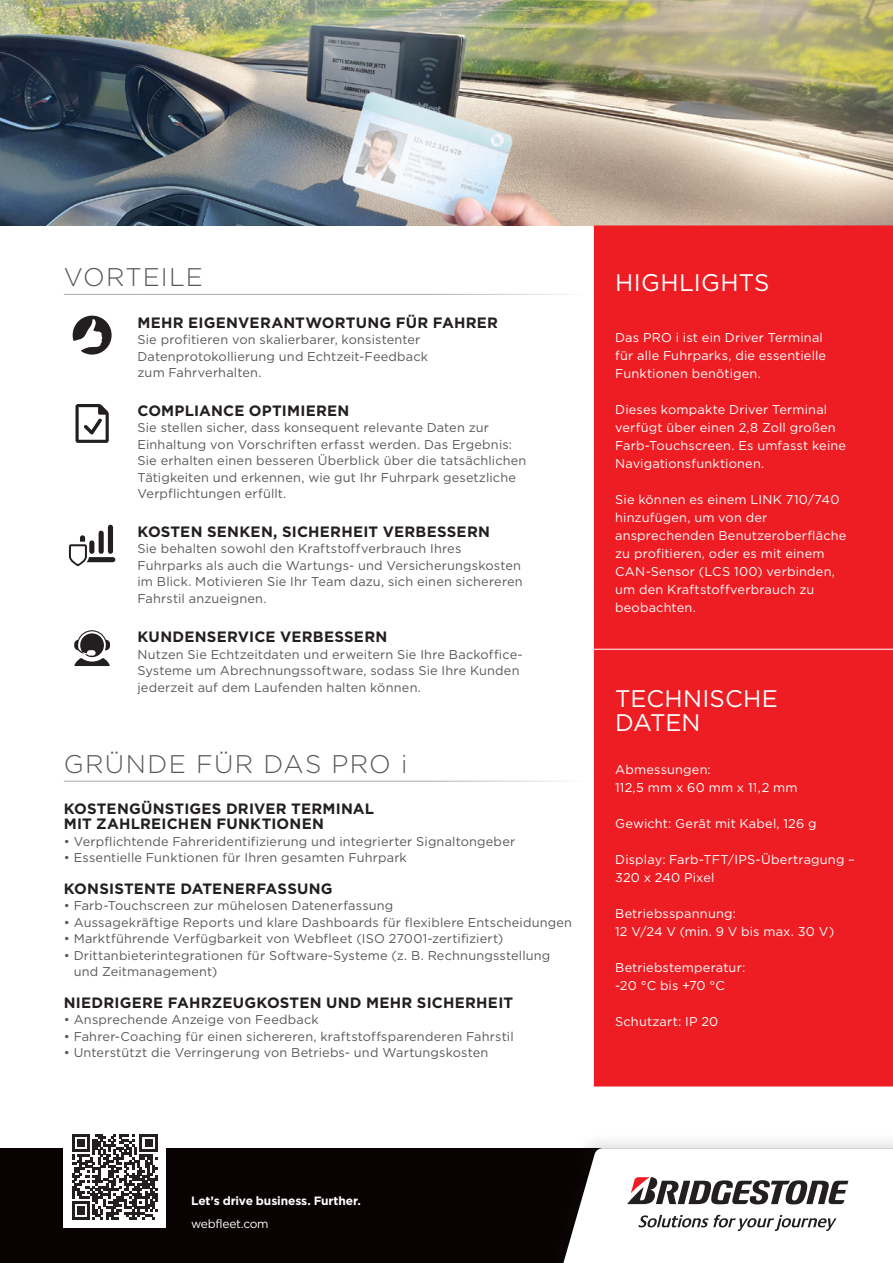
<style>
.page{position:relative;width:893px;height:1263px;background:#fff}
.page>*{position:absolute;margin:0;border:0;box-sizing:border-box;transform-origin:0 0}
.t1{font:300 25.5px "Gotham";letter-spacing:.045em;color:#57585a}
.t2{font:24px/24px "Gotham";letter-spacing:.01em;color:#fff}
.t3{font:700 15px/15px "Gotham";letter-spacing:.015em;color:#231f20}
.t4{font:12.75px/16.5px "Gotham";letter-spacing:.015em;color:#57585a}
.t5{font:12.75px/18px "Gotham";letter-spacing:.015em;color:#fff}
.t6{font:700 12px "Gotham";letter-spacing:-.01em;color:#fff}
.t7{font:12px "Gotham";letter-spacing:-.02em;color:#fff}
</style>
<div class="page">
<div style="left:0;top:1148px;width:893px;height:115px;background:#080302"></div>
<div style="left:540px;top:1132px;width:353px;height:131px;background:#231f20;opacity:.12"></div>
<svg style="left:557px;top:1148px;width:336px;height:115px;background:#d7d5d5"></svg>
<img style="left:0;top:0;width:893px;height:225px">
<div style="left:64px;top:1125px;width:102px;height:103px;background:#fff"></div>
<svg style="left:72px;top:1134px;width:86px;height:85px"></svg>
<div style="left:594px;top:225px;width:299px;height:861px;background:#ee1d23"></div>
<hr style="left:594px;top:649px;width:299px;height:1px;background:#fff">
<svg style="left:73px;top:316px;width:39px;height:39px"></svg>
<svg style="left:75px;top:404px;width:34px;height:39px"></svg>
<div style="left:99px;top:531px;width:5px;height:23px;background:#231f20;border-radius:3px"></div>
<div style="left:108px;top:525px;width:5px;height:29px;background:#231f20;border-radius:3px"></div>
<svg style="left:69px;top:535px;width:46px;height:31px"></svg>
<svg style="left:74px;top:630px;width:36px;height:36px"></svg>
<h1 class="t1" style="left:64px;top:261px;width:141px">VORTEILE</h1>
<p class="t3" style="left:137px;top:315px;width:362px">MEHR EIGENVERANTWORTUNG FÜR FAHRER</p>
<p class="t4" style="left:137px;top:331px;width:292px">Sie profitieren von skalierbarer, konsistenter<br>Datenprotokollierung und Echtzeit-Feedback zum Fahrverhalten.</p>
<p class="t3" style="left:137px;top:403px;width:213px">COMPLIANCE OPTIMIEREN</p>
<p class="t4" style="left:137px;top:419px;width:390px">Sie stellen sicher, dass konsequent relevante Daten zur Einhaltung von Vorschriften erfasst werden. Das Ergebnis:<br>Sie erhalten einen besseren Überblick über die tatsächlichen Tätigkeiten und erkennen, wie gut Ihr Fuhrpark gesetzliche Verpflichtungen erfüllt.</p>
<p class="t3" style="left:137px;top:524px;width:354px">KOSTEN SENKEN, SICHERHEIT VERBESSERN</p>
<p class="t4" style="left:137px;top:540px;width:387px">Sie behalten sowohl den Kraftstoffverbrauch Ihres Fuhrparks als auch die Wartungs- und Versicherungskosten im Blick. Motivieren Sie Ihr Team dazu, sich einen sichereren Fahrstil anzueignen.</p>
<p class="t3" style="left:137px;top:629px;width:251px">KUNDENSERVICE VERBESSERN</p>
<p class="t4" style="left:137px;top:646px;width:387px">Nutzen Sie Echtzeitdaten und erweitern Sie Ihre Backoffice-<br>Systeme um Abrechnungssoftware, sodass Sie Ihre Kunden jederzeit auf dem Laufenden halten können.</p>
<h1 class="t1" style="left:64px;top:747px;width:345px">GRÜNDE FÜR DAS PRO i</h1>
<p class="t3" style="left:64px;top:801px;width:312px">KOSTENGÜNSTIGES DRIVER TERMINAL<br>MIT ZAHLREICHEN FUNKTIONEN</p>
<p class="t4" style="left:64px;top:833px;width:453px">• Verpflichtende Fahreridentifizierung und integrierter Signaltongeber</p>
<p class="t4" style="left:64px;top:849px;width:345px">• Essentielle Funktionen für Ihren gesamten Fuhrpark</p>
<p class="t3" style="left:64px;top:881px;width:270px">KONSISTENTE DATENERFASSUNG</p>
<p class="t4" style="left:64px;top:897px;width:331px">• Farb-Touchscreen zur mühelosen Datenerfassung</p>
<p class="t4" style="left:64px;top:914px;width:510px">• Aussagekräftige Reports und klare Dashboards für flexiblere Entscheidungen</p>
<p class="t4" style="left:64px;top:930px;width:441px">• Marktführende Verfügbarkeit von Webfleet (ISO 27001-zertifiziert)</p>
<p class="t4" style="left:74px;top:947px;width:478px;text-indent:-10px">• Drittanbieterintegrationen für Software-Systeme (z. B. Rechnungsstellung und Zeitmanagement)</p>
<p class="t3" style="left:64px;top:995px;width:451px">NIEDRIGERE FAHRZEUGKOSTEN UND MEHR SICHERHEIT</p>
<p class="t4" style="left:64px;top:1011px;width:257px">• Ansprechende Anzeige von Feedback</p>
<p class="t4" style="left:64px;top:1028px;width:451px">• Fahrer-Coaching für einen sichereren, kraftstoffsparenderen Fahrstil</p>
<p class="t4" style="left:64px;top:1044px;width:426px">• Unterstützt die Verringerung von Betriebs- und Wartungskosten</p>
<h2 class="t2" style="left:615px;top:270px;width:156px">HIGHLIGHTS</h2>
<p class="t5" style="left:615px;top:328px;width:213px">Das PRO i ist ein Driver Terminal für alle Fuhrparks, die essentielle<br>Funktionen benötigen.</p>
<p class="t5" style="left:615px;top:400px;width:232px">Dieses kompakte Driver Terminal verfügt über einen 2,8 Zoll großen<br>Farb-Touchscreen. Es umfasst keine<br>Navigationsfunktionen.</p>
<p class="t5" style="left:615px;top:490px;width:233px">Sie können es einem LINK 710/740 hinzufügen, um von der ansprechenden Benutzeroberfläche zu profitieren, oder es mit einem<br>CAN-Sensor (LCS 100) verbinden, um den Kraftstoffverbrauch zu beobachten.</p>
<h2 class="t2" style="left:615px;top:686px;width:164px">TECHNISCHE<br>DATEN</h2>
<p class="t5" style="left:615px;top:760px;width:184px">Abmessungen:<br>112,5 mm x 60 mm x 11,2 mm</p>
<p class="t5" style="left:615px;top:814px;width:203px">Gewicht: Gerät mit Kabel, 126 g</p>
<p class="t5" style="left:615px;top:850px;width:241px">Display: Farb-TFT/IPS-Übertragung –<br>320 x 240 Pixel</p>
<p class="t5" style="left:615px;top:904px;width:221px">Betriebsspannung:<br>12 V/24 V (min. 9 V bis max. 30 V)</p>
<p class="t5" style="left:615px;top:958px;width:132px">Betriebstemperatur: -20 °C bis +70 °C</p>
<p class="t5" style="left:615px;top:1012px;width:105px">Schutzart: IP 20</p>
<p class="t6" style="left:191px;top:1192px;width:171px">Let’s drive business. Further.</p>
<p class="t7" style="left:191px;top:1216px;width:79px">webfleet.com</p>
</div>
